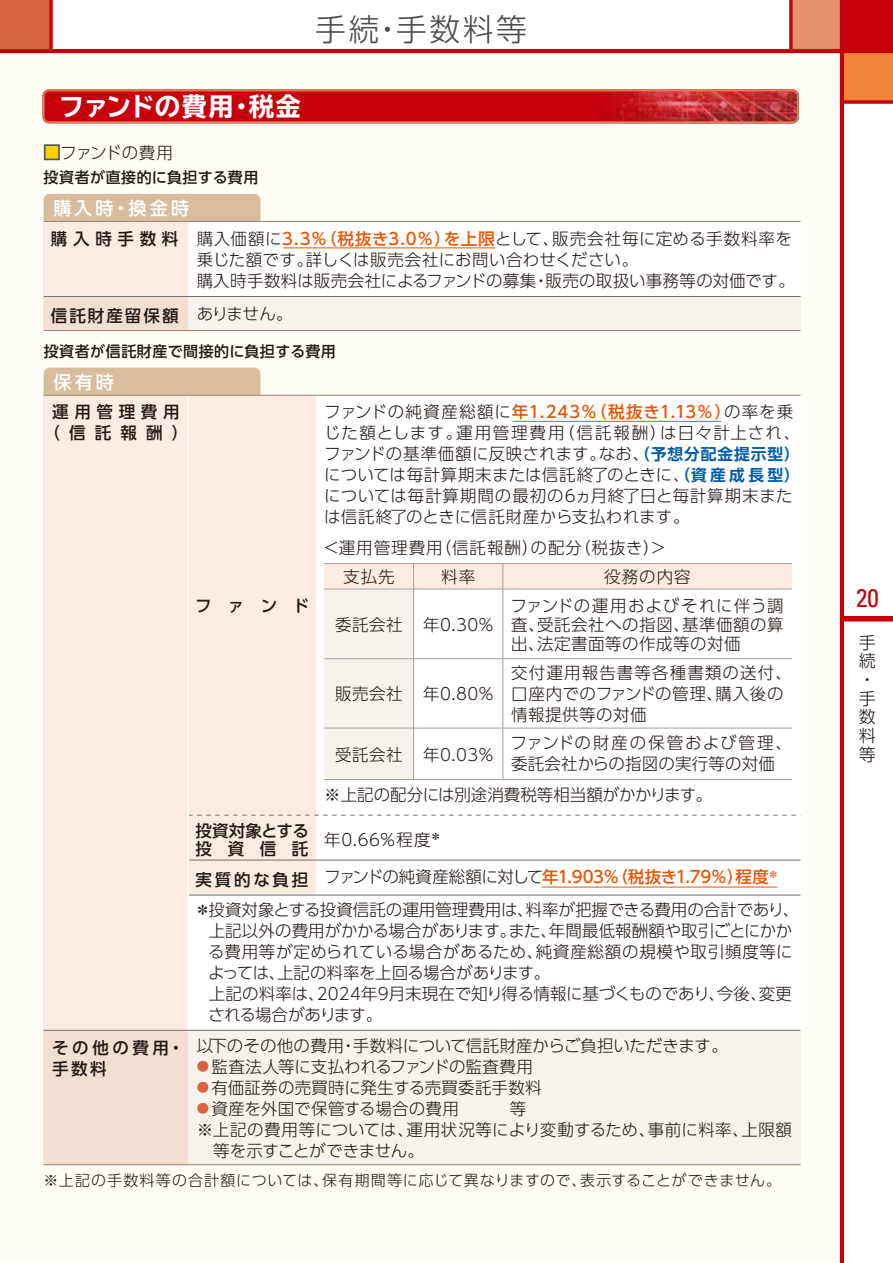
<style>
.page{position:relative;width:893px;height:1263px;background:#fff}
.page>*{position:absolute;margin:0;border:0;box-sizing:border-box;transform-origin:0 0}
.t1{font:300 30.9px "UD Shin Go Pro";letter-spacing:.08em;color:#4c4948}
.t2{font:700 expanded 25.5px "TBUD Go Std";color:#fff}
.t3{font:condensed 25.5px "Univers";color:#c7000b}
.t4{font:500 18.15px "UD Shin Go Pro";letter-spacing:.17em;color:#fff}
.t5{font:300 16.95px/18.8px "UD Shin Go Pro";color:#221815}
.t6{font:300 16.5px/21px "UD Shin Go Pro";letter-spacing:.01em;color:#221815}
.t7{font:300 16.5px/21px "UD Shin Go Pro";letter-spacing:.03em;color:#221815}
.t8{font:300 16.5px/21px "UD Shin Go Pro";letter-spacing:.04em;color:#221815}
.t9{font:500 16.5px "UD Shin Go Pro";letter-spacing:-.025em;color:#ea5504}
.t10{font:500 16.5px/21.3px "UD Shin Go Pro";letter-spacing:.22em;color:#221815}
.t11{font:300 16.5px "UD Shin Go Pro";letter-spacing:.06em;color:#221815}
.t12{font:300 16.5px "UD Shin Go Pro";letter-spacing:-.015em;color:#221815}
.t13{font:300 16.5px "UD Shin Go Pro";letter-spacing:-.03em;color:#221815}
.t14{font:500 16.5px/21.3px "UD Shin Go Pro";letter-spacing:.345em;color:#221815;text-align:center}
.t15{font:500 16.5px/18px "UD Shin Go Pro";letter-spacing:.005em;color:#221815}
.t16{font:300 16.5px "UD Shin Go Pro";letter-spacing:-.025em;color:#221815}
.t17{font:500 16.5px "UD Shin Go Pro";letter-spacing:.12em;color:#221815}
.t18{font:300 15px "UD Shin Go Pro";letter-spacing:.045em;color:#221815}
.t19{font:500 15px "UD Shin Go Pro";letter-spacing:.035em;color:#221815}
.s1{color:#fdd000}
.s2{font-weight:500;color:#ea5504}
.s3{font-family:"UD Shin Go Pro De";font-weight:700;font-size:15.75px;color:#005bac}
.s4{font-weight:300;color:#221815}
.s5{font-size:12.3px;color:#d7633f}
</style>
<div class="page">
<div style="left:0;top:51px;width:842px;height:1212px;background:#fdfcf5"></div>
<div style="left:0;top:0;width:51px;height:51px;background:#d7633f"></div>
<div style="left:842px;top:0;width:51px;height:51px;background:#c7000b"></div>
<div style="left:842px;top:51px;width:51px;height:51px;background:#f08437"></div>
<div style="left:791px;top:0;width:51px;height:51px;background:#e3916e"></div>
<div style="left:842px;top:616px;width:51px;height:5px;background:#c7000b"></div>
<hr style="left:840px;top:0;width:4px;height:1263px;background:#c7000b">
<hr style="left:0;top:49px;width:893px;height:4px;background:#c7000b">
<svg style="left:844px;top:100px;width:49px;height:4px"></svg>
<svg style="left:49px;top:0;width:4px;height:49px"></svg>
<svg style="left:789px;top:0;width:4px;height:49px"></svg>
<svg style="left:43px;top:89px;width:756px;height:34px;background:#c7181d"></svg>
<div style="left:44px;top:194px;width:216px;height:34px;background:#d9bb9e;border-radius:6px"></div>
<div style="left:44px;top:221px;width:756px;height:109px;background:#fff"></div>
<div style="left:44px;top:221px;width:144px;height:109px;background:#fbebe2"></div>
<div style="left:44px;top:296px;width:756px;height:34px;background:linear-gradient(to right,#f3e6dc,#f7f8f4)"></div>
<hr style="left:44px;top:330px;width:756px;height:1px;background:#9d8771">
<hr style="left:44px;top:221px;width:756px;height:1px;background:#9d8771">
<hr style="left:44px;top:296px;width:756px;height:1px;background:#727171">
<div style="left:44px;top:144px;width:16px;height:16px;border:2px solid #595757"></div>
<hr style="left:283px;top:248px;width:212px;height:1px;background:#ea5504">
<div style="left:44px;top:368px;width:216px;height:34px;background:#d9bb9e;border-radius:6px"></div>
<div style="left:44px;top:395px;width:756px;height:769px;background:#fff"></div>
<div style="left:44px;top:395px;width:144px;height:770px;background:#fbebe2"></div>
<div style="left:188px;top:395px;width:128px;height:500px;background:#fbebe2"></div>
<div style="left:44px;top:1030px;width:756px;height:135px;background:linear-gradient(to right,#f3e6dc,#f7f8f4)"></div>
<div style="left:324px;top:564px;width:468px;height:25px;background:#fbebe2"></div>
<div style="left:324px;top:589px;width:90px;height:190px;background:#f6f3ed"></div>
<hr style="left:324px;top:589px;width:468px;height:1px;background:#9fa0a0">
<hr style="left:324px;top:658px;width:468px;height:1px;background:#9fa0a0">
<hr style="left:324px;top:779px;width:468px;height:1px;background:#9fa0a0">
<hr style="left:324px;top:728px;width:468px;height:1px;background:#9fa0a0">
<hr style="left:324px;top:563px;width:468px;height:1px;background:#9fa0a0">
<hr style="left:413px;top:563px;width:1px;height:216px;background:#9fa0a0">
<hr style="left:502px;top:563px;width:1px;height:216px;background:#9fa0a0">
<svg style="left:189px;top:815px;width:607px;height:1px"></svg>
<hr style="left:188px;top:860px;width:612px;height:1px;background:#727171">
<hr style="left:188px;top:895px;width:612px;height:1px;background:#727171">
<hr style="left:187px;top:395px;width:2px;height:635px;background:#fff">
<hr style="left:44px;top:395px;width:756px;height:1px;background:#9d8771">
<hr style="left:44px;top:1164px;width:756px;height:1px;background:#9d8771">
<hr style="left:44px;top:1030px;width:756px;height:1px;background:#727171">
<hr style="left:542px;top:887px;width:235px;height:1px;background:#ea5504">
<hr style="left:512px;top:421px;width:209px;height:1px;background:#ea5504">
<h1 class="t1" style="left:315px;top:4px;width:213px">手続・手数料等</h1>
<h2 class="t2" style="left:59px;top:92px;width:244px">ファンドの費用・税金</h2>
<p class="t16" style="left:44px;top:139px;width:131px"><span class="s1">■</span>ファンドの費用</p>
<p class="t19" style="left:44px;top:165px;width:216px">投資者が直接的に負担する費用</p>
<p class="t4" style="left:53px;top:193px;width:137px">購入時・換金時</p>
<p class="t10" style="left:51px;top:228px;width:129px">購入時手数料</p>
<p class="t17" style="left:51px;top:302px;width:129px">信託財産留保額</p>
<p class="t6" style="left:197px;top:228px;width:600px">購入価額に<span class="s2">3.3％（税抜き3.0％）を上限</span>として、販売会社毎に定める手数料率を乗じた額です。詳しくは販売会社にお問い合わせください。<br>購入時手数料は販売会社によるファンドの募集・販売の取扱い事務等の対価です。</p>
<p class="t6" style="left:197px;top:303px;width:97px">ありません。</p>
<p class="t19" style="left:44px;top:340px;width:294px">投資者が信託財産で間接的に負担する費用</p>
<p class="t4" style="left:53px;top:367px;width:62px">保有時</p>
<p class="t14" style="left:43px;top:401px;width:146px">運用管理費用（信託報酬）</p>
<p class="t10" style="left:52px;top:1037px;width:134px">その他の費用・手数料</p>
<p class="t7" style="left:324px;top:401px;width:477px">ファンドの純資産総額に<span class="s2">年1.243％（税抜き1.13％）</span>の率を乗じた額とします。運用管理費用（信託報酬）は日々計上され、ファンドの基準価額に反映されます。なお、<span class="s3">（予想分配金提示型）</span>については毎計算期末または信託終了のときに、<span class="s3">（資産成長型）</span>については毎計算期間の最初の6ヵ月終了日と毎計算期末または信託終了のときに信託財産から支払われます。</p>
<p class="t10" style="left:195px;top:595px;width:116px">ファンド</p>
<p class="t15" style="left:196px;top:821px;width:115px">投資対象とする投資信託</p>
<p class="t10" style="left:196px;top:868px;width:114px">実質的な負担</p>
<p class="t11" style="left:323px;top:535px;width:345px">＜運用管理費用（信託報酬）の配分（税抜き）＞</p>
<p class="t6" style="left:343px;top:565px;width:53px">支払先</p>
<p class="t6" style="left:335px;top:613px;width:69px">委託会社</p>
<p class="t6" style="left:441px;top:565px;width:35px">料率</p>
<p class="t6" style="left:423px;top:613px;width:73px">年0.30％</p>
<p class="t6" style="left:335px;top:683px;width:161px">販売会社 年0.80％</p>
<p class="t6" style="left:335px;top:743px;width:161px">受託会社 年0.03％</p>
<p class="t6" style="left:604px;top:565px;width:88px">役務の内容</p>
<p class="t6" style="left:510px;top:595px;width:275px;line-height:19.2px;text-align:justify">ファンドの運用およびそれに伴う調査、受託会社への指図、基準価額の算出、法定書面等の作成等の対価</p>
<p class="t8" style="left:511px;top:661px;width:282px">交付運用報告書等各種書類の送付、口座内でのファンドの管理、購入後の情報提供等の対価</p>
<p class="t6" style="left:510px;top:731px;width:283px">ファンドの財産の保管および管理、委託会社からの指図の実行等の対価</p>
<p class="t6" style="left:324px;top:784px;width:390px">※上記の配分には別途消費税等相当額がかかります。</p>
<p class="t6" style="left:324px;top:828px;width:119px">年0.66％程度<sup>＊</sup></p>
<p class="t9" style="left:324px;top:863px;width:457px"><span class="s4">ファンドの純資産総額に対して</span>年1.903％（税抜き1.79％）程度<sup>＊</sup></p>
<p class="t6" style="left:208px;top:899px;width:593px;text-indent:-14px">＊投資対象とする投資信託の運用管理費用は、料率が把握できる費用の合計であり、上記以外の費用がかかる場合があります。また、年間最低報酬額や取引ごとにかかる費用等が定められている場合があるため、純資産総額の規模や取引頻度等によっては、上記の料率を上回る場合があります。<br>上記の料率は、2024年9月末現在で知り得る情報に基づくものであり、今後、変更される場合があります。</p>
<p class="t6" style="left:197px;top:1034px;width:533px">以下のその他の費用・手数料について信託財産からご負担いただきます。</p>
<p class="t12" style="left:197px;top:1053px;width:338px"><span class="s5">●</span> 監査法人等に支払われるファンドの監査費用</p>
<p class="t6" style="left:197px;top:1076px;width:346px"><span class="s5">●</span> 有価証券の売買時に発生する売買委託手数料</p>
<p class="t6" style="left:197px;top:1097px;width:331px"><span class="s5">●</span> 資産を外国で保管する場合の費用　　　等</p>
<p class="t6" style="left:197px;top:1118px;width:597px">※上記の費用等については、運用状況等により変動するため、事前に料率、上限額</p>
<p class="t13" style="left:213px;top:1137px;width:212px">等を示すことができません。</p>
<p class="t18" style="left:44px;top:1168px;width:739px">※上記の手数料等の合計額については、保有期間等に応じて異なりますので、表示することができません。</p>
<h2 class="t3" style="left:856px;top:582px;width:24px">20</h2>
<p class="t5" style="left:859px;top:632px;width:18px">手続・手数料等</p>
</div>
